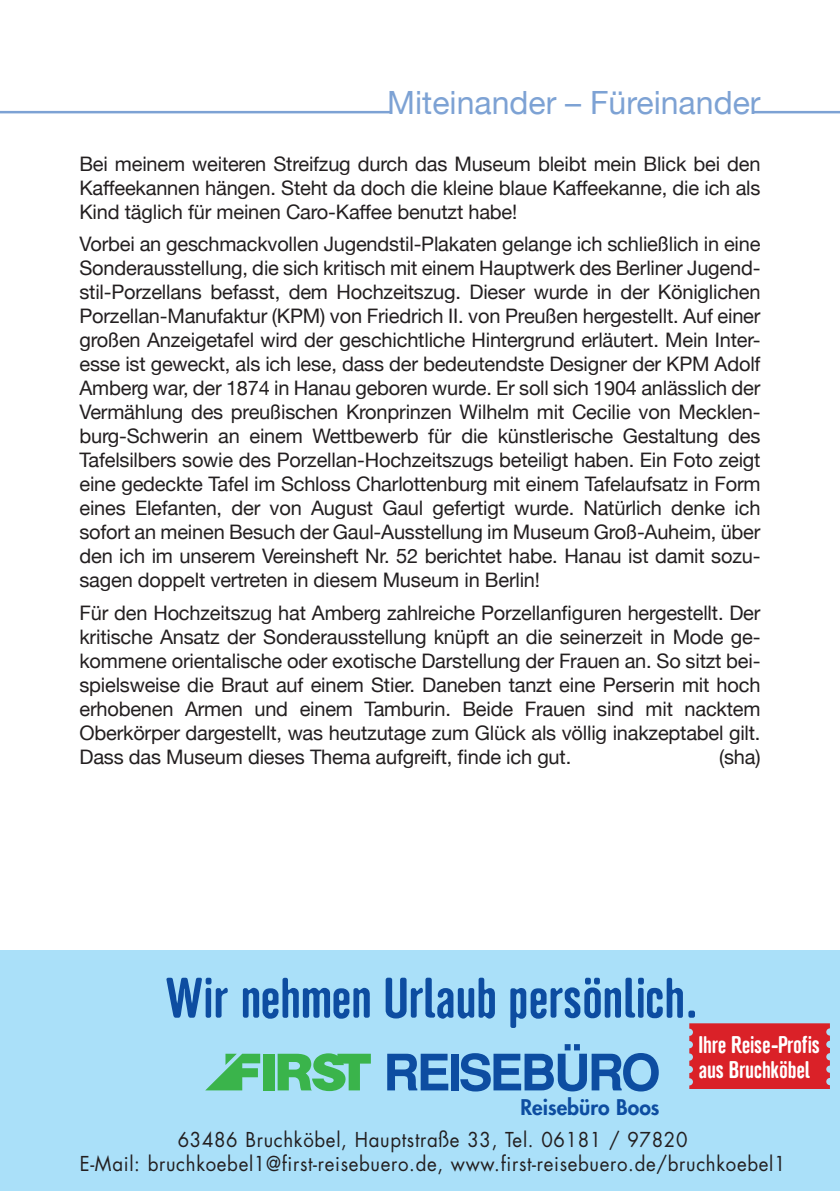
<style>
.page{position:relative;width:840px;height:1191px;background:#fff}
.page>*{position:absolute;margin:0;border:0;box-sizing:border-box;transform-origin:0 0}
.t1{font:51px "Chleb";color:#0d4da1}
.t2{font:32px "Helvetica Neue";color:#7da2d4}
.t3{font:21.6px/26px "Chleb";color:#fff}
.t4{font:800 21px "Futura";color:#0d4da1}
.t5{font:20px/24px "Helvetica Neue";letter-spacing:-.01em;color:#231f20;text-align:justify}
.t6{font:20px/24px "Futura";letter-spacing:.035em;color:#231f20;text-align:center;scale:.93 1}
</style>
<div class="page">
<hr style="left:753px;top:111px;width:86px;height:2px;background:#7da2d4">
<hr style="left:0;top:111px;width:391px;height:2px;background:#7da2d4">
<div style="left:0;top:950px;width:839px;height:241px;background:#aae0f9"></div>
<div style="left:450px;top:1053px;width:8px;height:37px;background:#0d4da1"></div>
<svg style="left:387px;top:1053px;width:61px;height:37px"></svg>
<svg style="left:460px;top:1044px;width:198px;height:47px"></svg>
<div style="left:263px;top:1053px;width:11px;height:37px;background:#3ab44b"></div>
<svg style="left:205px;top:1053px;width:55px;height:37px"></svg>
<svg style="left:277px;top:1053px;width:93px;height:38px"></svg>
<div style="left:689px;top:1023px;width:140px;height:65px;background:#da2128"></div>
<hr style="left:0;top:1051px;width:1px;height:48px;background:#fff">
<hr style="left:408px;top:950px;width:48px;height:1px;background:#000">
<hr style="left:408px;top:1190px;width:48px;height:1px;background:#000">
<h2 class="t2" style="left:387px;top:79px;width:374px">Miteinander – Füreinander</h2>
<p class="t5" style="left:79px;top:153px;width:682px">Bei meinem weiteren Streifzug durch das Museum bleibt mein Blick bei den Kaffeekannen hängen. Steht da doch die kleine blaue Kaffeekanne, die ich als Kind täglich für meinen Caro-Kaffee benutzt habe!</p>
<p class="t5" style="left:79px;top:233px;width:682px">Vorbei an geschmackvollen Jugendstil-Plakaten gelange ich schließlich in eine Sonderausstellung, die sich kritisch mit einem Hauptwerk des Berliner Jugend&shy;stil-Porzellans befasst, dem Hochzeitszug. Dieser wurde in der Königlichen Porzellan-Manufaktur (KPM) von Friedrich II. von Preußen hergestellt. Auf einer großen Anzeigetafel wird der geschichtliche Hintergrund erläutert. Mein Inter&shy;esse ist geweckt, als ich lese, dass der bedeutendste Designer der KPM Adolf Amberg war, der 1874 in Hanau geboren wurde. Er soll sich 1904 anlässlich der Vermählung des preußischen Kronprinzen Wilhelm mit Cecilie von Mecklen&shy;burg-Schwerin an einem Wettbewerb für die künstlerische Gestaltung des Tafelsilbers sowie des Porzellan-Hochzeitszugs beteiligt haben. Ein Foto zeigt eine gedeckte Tafel im Schloss Charlottenburg mit einem Tafelaufsatz in Form eines Elefanten, der von August Gaul gefertigt wurde. Natürlich denke ich sofort an meinen Besuch der Gaul-Ausstellung im Museum Groß-Auheim, über den ich im unserem Vereinsheft Nr. 52 berichtet habe. Hanau ist damit sozu&shy;sagen doppelt vertreten in diesem Museum in Berlin!</p>
<p class="t5" style="left:79px;top:602px;width:682px">Für den Hochzeitszug hat Amberg zahlreiche Porzellanfiguren hergestellt. Der kritische Ansatz der Sonderausstellung knüpft an die seinerzeit in Mode ge&shy;kommene orientalische oder exotische Darstellung der Frauen an. So sitzt bei&shy;spielsweise die Braut auf einem Stier. Daneben tanzt eine Perserin mit hoch erhobenen Armen und einem Tamburin. Beide Frauen sind mit nacktem Oberkörper dargestellt, was heutzutage zum Glück als völlig inakzeptabel gilt.<br>Dass das Museum dieses Thema aufgreift, finde ich gut.</p>
<p class="t5" style="left:718px;top:746px;width:43px">(sha)</p>
<h1 class="t1" style="left:166px;top:965px;width:534px">Wir nehmen Urlaub persönlich.</h1>
<p class="t4" style="left:520px;top:1093px;width:140px">Reisebüro Boos</p>
<p class="t3" style="left:699px;top:1030px;width:123px">Ihre Reise-Profis aus Bruchköbel</p>
<p class="t6" style="left:80px;top:1126px;width:760px">63486 Bruchköbel, Hauptstraße 33, Tel. 06181 / 97820<br>E-Mail: bruchkoebel1@first-reisebuero.de, www.first-reisebuero.de/bruchkoebel1</p>
</div>
